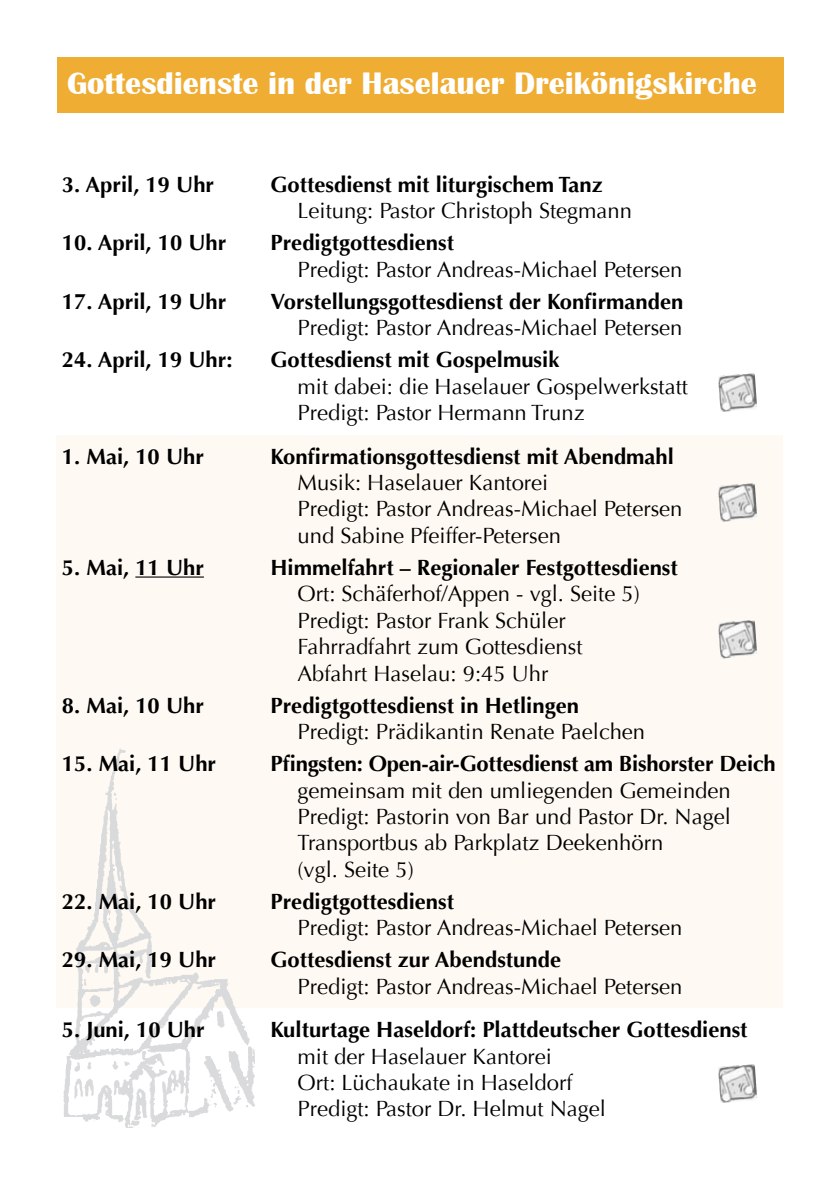
<style>
.page{position:relative;width:840px;height:1191px;background:#fff}
.page>*{position:absolute;margin:0;border:0;box-sizing:border-box;transform-origin:0 0}
.t1{font:700 32px "Britannic";color:#fff}
.t2{font:22px/26.4px "Optima";color:#000}
.t3{font:700 22px "Optima";color:#000}
</style>
<div class="page">
<div style="left:56px;top:435px;width:726px;height:572px;background:#fef9f2"></div>
<img style="left:64px;top:748px;width:190px;height:379px">
<div style="left:56px;top:1117px;width:27px;height:57px;background:#fff"></div>
<img style="left:718px;top:620px;width:38px;height:38px">
<hr style="left:135px;top:576px;width:69px;height:1px;background:#000">
<div style="left:57px;top:57px;width:725px;height:55px;background:#efad33"></div>
<img style="left:718px;top:373px;width:38px;height:39px">
<img style="left:718px;top:483px;width:38px;height:39px">
<img style="left:718px;top:1064px;width:38px;height:38px">
<h1 class="t1" style="left:67px;top:65px;width:691px">Gottesdienste in der Haselauer Dreikönigskirche</h1>
<p class="t3" style="left:62px;top:171px;width:154px">3. April, 19 Uhr</p>
<p class="t3" style="left:270px;top:171px;width:333px">Gottesdienst mit liturgischem Tanz</p>
<p class="t2" style="left:297px;top:198px;width:336px">Leitung: Pastor Christoph Stegmann</p>
<p class="t3" style="left:62px;top:230px;width:166px">10. April, 10 Uhr</p>
<p class="t3" style="left:270px;top:230px;width:185px">Predigtgottesdienst</p>
<p class="t2" style="left:297px;top:256px;width:386px">Predigt: Pastor Andreas-Michael Petersen</p>
<p class="t3" style="left:62px;top:288px;width:166px">17. April, 19 Uhr</p>
<p class="t3" style="left:270px;top:288px;width:414px">Vorstellungsgottesdienst der Konfirmanden</p>
<p class="t2" style="left:297px;top:315px;width:386px">Predigt: Pastor Andreas-Michael Petersen</p>
<p class="t3" style="left:62px;top:347px;width:172px">24. April, 19 Uhr:</p>
<p class="t3" style="left:270px;top:347px;width:290px">Gottesdienst mit Gospelmusik</p>
<p class="t2" style="left:297px;top:373px;width:392px">mit dabei: die Haselauer Gospelwerkstatt<br>Predigt: Pastor Hermann Trunz</p>
<p class="t3" style="left:62px;top:443px;width:143px">1. Mai, 10 Uhr</p>
<p class="t3" style="left:270px;top:443px;width:405px">Konfirmationsgottesdienst mit Abendmahl</p>
<p class="t2" style="left:297px;top:469px;width:386px">Musik: Haselauer Kantorei<br>Predigt: Pastor Andreas-Michael Petersen und Sabine Pfeiffer-Petersen</p>
<p class="t3" style="left:62px;top:554px;width:143px">5. Mai, 11 Uhr</p>
<p class="t3" style="left:270px;top:554px;width:408px">Himmelfahrt – Regionaler Festgottesdienst</p>
<p class="t2" style="left:297px;top:581px;width:343px">Ort: Schäferhof/Appen - vgl. Seite 5)<br>Predigt: Pastor Frank Schüler<br>Fahrradfahrt zum Gottesdienst<br>Abfahrt Haselau: 9:45 Uhr</p>
<p class="t3" style="left:62px;top:692px;width:143px">8. Mai, 10 Uhr</p>
<p class="t3" style="left:270px;top:692px;width:310px">Predigtgottesdienst in Hetlingen</p>
<p class="t2" style="left:297px;top:718px;width:349px">Predigt: Prädikantin Renate Paelchen</p>
<p class="t3" style="left:62px;top:751px;width:156px">15. Mai, 11 Uhr</p>
<p class="t3" style="left:270px;top:751px;width:506px">Pfingsten: Open-air-Gottesdienst am Bishorster Deich</p>
<p class="t2" style="left:297px;top:777px;width:434px">gemeinsam mit den umliegenden Gemeinden Predigt: Pastorin von Bar und Pastor Dr. Nagel Transportbus ab Parkplatz Deekenhörn<br>(vgl. Seite 5)</p>
<p class="t3" style="left:62px;top:888px;width:156px">22. Mai, 10 Uhr</p>
<p class="t3" style="left:270px;top:888px;width:185px">Predigtgottesdienst</p>
<p class="t2" style="left:297px;top:915px;width:386px">Predigt: Pastor Andreas-Michael Petersen</p>
<p class="t3" style="left:62px;top:947px;width:156px">29. Mai, 19 Uhr</p>
<p class="t3" style="left:270px;top:947px;width:292px">Gottesdienst zur Abendstunde</p>
<p class="t2" style="left:297px;top:973px;width:386px">Predigt: Pastor Andreas-Michael Petersen</p>
<p class="t3" style="left:62px;top:1017px;width:144px">5. Juni, 10 Uhr</p>
<p class="t3" style="left:270px;top:1017px;width:478px">Kulturtage Haseldorf: Plattdeutscher Gottesdienst</p>
<p class="t2" style="left:297px;top:1043px;width:310px">mit der Haselauer Kantorei<br>Ort: Lüchaukate in Haseldorf<br>Predigt: Pastor Dr. Helmut Nagel</p>
</div>
